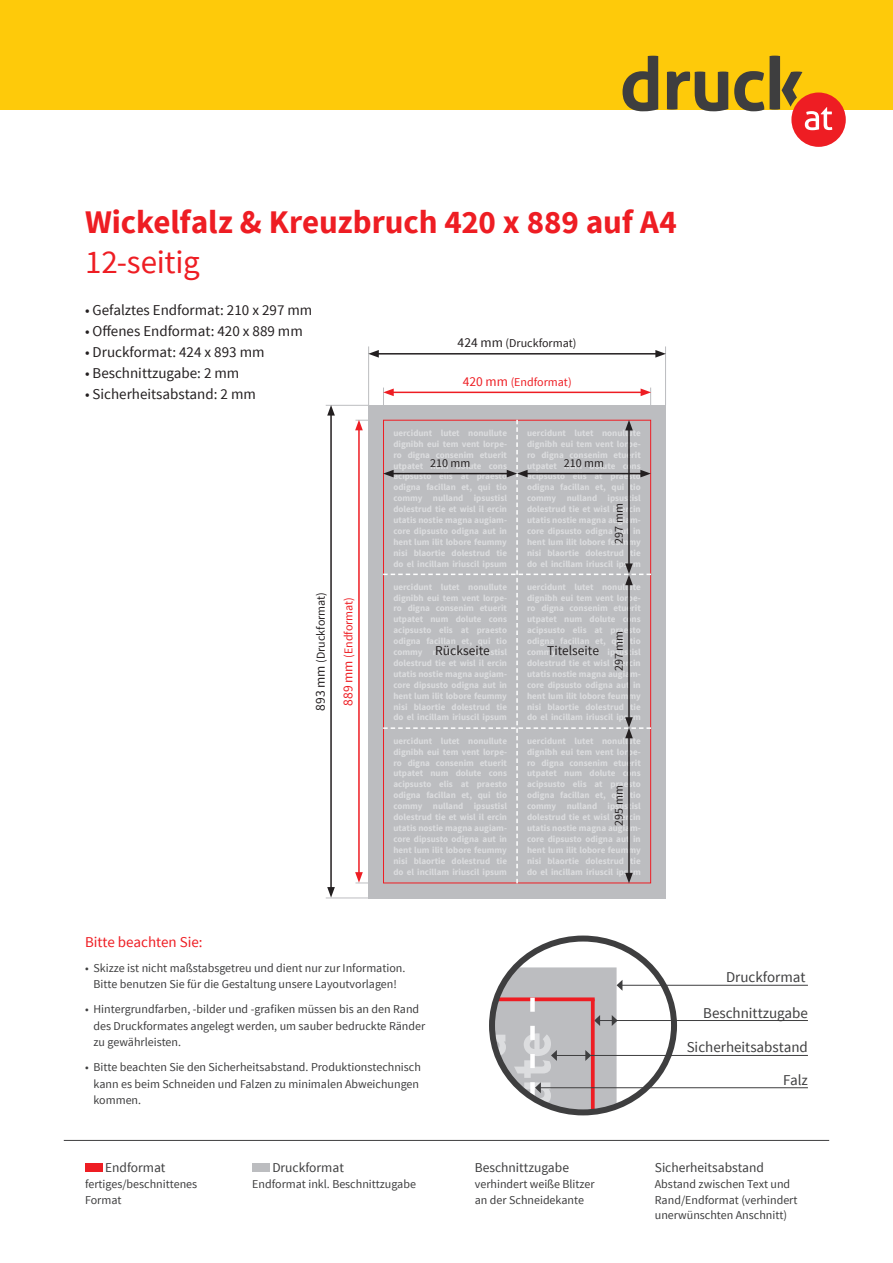
<style>
.page{position:relative;width:893px;height:1263px;background:#fff}
.page>*{position:absolute;margin:0;border:0;box-sizing:border-box;transform-origin:0 0}
.t1{font:700 33px "Source Sans Pro";letter-spacing:-.005em;color:#ee1d23}
.t2{font:33px "Source Sans Pro";letter-spacing:-.005em;color:#ee1d23}
.t3{font:15px "Source Sans Pro";color:#231f20}
.t4{font:15px/32.2px "Source Sans Pro";color:#3e3e3f;text-align:right}
.t5{font:15px "Source Sans Pro";color:#ee1d23}
.t6{font:13.5px "Source Sans Pro";color:#3e3e3f}
.t7{font:13.5px "Source Sans Pro";color:#231f20}
.t8{font:12px/16.5px "Source Sans Pro";color:#3e3e3f}
.t9{font:12px "Source Sans Pro";color:#231f20}
.t10{font:12px "Source Sans Pro";color:#ee1d23}
.t11{font:700 9px/10.9px "Source Sans Pro";color:#dcdddf;text-align:justify}
.s1{font-size:13.5px}
</style>
<div class="page">
<div style="left:0;top:0;width:893px;height:109px;background:#feca0a"></div>
<div style="left:252px;top:1163px;width:17px;height:8px;background:#bcbdc0"></div>
<div style="left:85px;top:1163px;width:17px;height:8px;background:#ee1d23"></div>
<hr style="left:64px;top:1140px;width:765px;height:1px;background:#3e3e3f">
<hr style="left:622px;top:985px;width:186px;height:1px;background:#3e3e3f">
<hr style="left:615px;top:1020px;width:193px;height:1px;background:#3e3e3f">
<hr style="left:587px;top:1055px;width:221px;height:1px;background:#3e3e3f">
<hr style="left:540px;top:1087px;width:268px;height:1px;background:#3e3e3f">
<svg style="left:492px;top:967px;width:130px;height:145px;background:#c1b9bc"></svg>
<div style="left:489px;top:935px;width:188px;height:180px;border:6px solid #3e3e3f;border-radius:50%"></div>
<div style="left:791px;top:93px;width:55px;height:54px;background:#ee1d23;border-radius:50%"></div>
<svg style="left:622px;top:56px;width:210px;height:74px"></svg>
<div style="left:368px;top:405px;width:298px;height:493px;background:#bcbdc0"></div>
<hr style="left:368px;top:346px;width:1px;height:59px;background:#bcbdc0">
<hr style="left:665px;top:346px;width:1px;height:59px;background:#bcbdc0">
<hr style="left:326px;top:405px;width:42px;height:1px;background:#bcbdc0">
<hr style="left:326px;top:897px;width:42px;height:1px;background:#bcbdc0">
<hr style="left:330px;top:413px;width:2px;height:476px;background:#231f20">
<svg style="left:327px;top:887px;width:8px;height:10px"></svg>
<svg style="left:327px;top:405px;width:8px;height:11px"></svg>
<hr style="left:358px;top:428px;width:2px;height:446px;background:#ee1d23">
<svg style="left:355px;top:872px;width:13px;height:11px"></svg>
<svg style="left:355px;top:420px;width:13px;height:10px"></svg>
<hr style="left:376px;top:353px;width:282px;height:2px;background:#231f20">
<svg style="left:368px;top:350px;width:11px;height:8px"></svg>
<svg style="left:655px;top:350px;width:11px;height:8px"></svg>
<hr style="left:391px;top:392px;width:252px;height:1px;background:#ee1d23">
<svg style="left:383px;top:388px;width:11px;height:17px"></svg>
<svg style="left:641px;top:388px;width:10px;height:17px"></svg>
<svg style="left:383px;top:420px;width:268px;height:463px"></svg>
<h1 class="t1" style="left:85px;top:201px;width:593px">Wickelfalz &amp; Kreuzbruch 420 x 889 auf A4</h1>
<h1 class="t2" style="left:85px;top:241px;width:116px">12-seitig</h1>
<h2 class="t3" style="left:85px;top:301px;width:229px">• Gefalztes Endformat: 210 x 297 mm</h2>
<h2 class="t3" style="left:85px;top:322px;width:219px">• Offenes Endformat: 420 x 889 mm</h2>
<h2 class="t3" style="left:85px;top:343px;width:181px">• Druckformat: 424 x 893 mm</h2>
<h2 class="t3" style="left:85px;top:364px;width:156px">• Beschnittzugabe: 2 mm</h2>
<h2 class="t3" style="left:85px;top:385px;width:172px">• Sicherheitsabstand: 2 mm</h2>
<h3 class="t9" style="left:458px;top:336px;width:120px"><span class="s1">424 mm</span> (Druckformat)</h3>
<h3 class="t10" style="left:463px;top:375px;width:110px"><span class="s1">420 mm</span> (Endformat)</h3>
<h3 class="t9" style="left:313px;top:711px;width:120px;rotate:-90deg"><span class="s1">893 mm</span> (Druckformat)</h3>
<h3 class="t10" style="left:341px;top:705px;width:110px;rotate:-90deg"><span class="s1">889 mm</span> (Endformat)</h3>
<p class="t11" style="left:393px;top:428px;width:115px">uercidunt lutet nonullute dignibh eui tem vent lorpe&shy;ro digna consenim etuerit utpatet num dolute cons acipsusto elis at praesto odigna facillan et, qui tio commy nulland ipsustisl dolestrud tie et wisl il ercin utatis nostie magna augiam&shy;core dipsusto odigna aut in hent lum ilit lobore feummy nisi blaortie dolestrud tie do el incillam iriuscil ipsum</p>
<p class="t11" style="left:527px;top:428px;width:115px">uercidunt lutet nonullute dignibh eui tem vent lorpe&shy;ro digna consenim etuerit utpatet num dolute cons acipsusto elis at praesto odigna facillan et, qui tio commy nulland ipsustisl dolestrud tie et wisl il ercin utatis nostie magna augiam&shy;core dipsusto odigna aut in hent lum ilit lobore feummy nisi blaortie dolestrud tie do el incillam iriuscil ipsum</p>
<p class="t11" style="left:393px;top:581px;width:115px">uercidunt lutet nonullute dignibh eui tem vent lorpe&shy;ro digna consenim etuerit utpatet num dolute cons acipsusto elis at praesto odigna facillan et, qui tio commy nulland ipsustisl dolestrud tie et wisl il ercin utatis nostie magna augiam&shy;core dipsusto odigna aut in hent lum ilit lobore feummy nisi blaortie dolestrud tie do el incillam iriuscil ipsum</p>
<p class="t11" style="left:527px;top:581px;width:115px">uercidunt lutet nonullute dignibh eui tem vent lorpe&shy;ro digna consenim etuerit utpatet num dolute cons acipsusto elis at praesto odigna facillan et, qui tio commy nulland ipsustisl dolestrud tie et wisl il ercin utatis nostie magna augiam&shy;core dipsusto odigna aut in hent lum ilit lobore feummy nisi blaortie dolestrud tie do el incillam iriuscil ipsum</p>
<p class="t11" style="left:393px;top:735px;width:115px">uercidunt lutet nonullute dignibh eui tem vent lorpe&shy;ro digna consenim etuerit utpatet num dolute cons acipsusto elis at praesto odigna facillan et, qui tio commy nulland ipsustisl dolestrud tie et wisl il ercin utatis nostie magna augiam&shy;core dipsusto odigna aut in hent lum ilit lobore feummy nisi blaortie dolestrud tie do el incillam iriuscil ipsum</p>
<p class="t11" style="left:527px;top:736px;width:115px">uercidunt lutet nonullute dignibh eui tem vent lorpe&shy;ro digna consenim etuerit utpatet num dolute cons acipsusto elis at praesto odigna facillan et, qui tio commy nulland ipsustisl dolestrud tie et wisl il ercin utatis nostie magna augiam&shy;core dipsusto odigna aut in hent lum ilit lobore feummy nisi blaortie dolestrud tie do el incillam iriuscil ipsum</p>
<h3 class="t9" style="left:430px;top:456px;width:42px">210 mm</h3>
<h3 class="t9" style="left:564px;top:456px;width:42px">210 mm</h3>
<h3 class="t9" style="left:611px;top:544px;width:42px;rotate:-90deg">297 mm</h3>
<h3 class="t9" style="left:611px;top:671px;width:42px;rotate:-90deg">297 mm</h3>
<h3 class="t7" style="left:435px;top:642px;width:56px">Rückseite</h3>
<h3 class="t7" style="left:547px;top:642px;width:53px">Titelseite</h3>
<h3 class="t9" style="left:611px;top:826px;width:42px;rotate:-90deg">295 mm</h3>
<h2 class="t5" style="left:85px;top:932px;width:119px">Bitte beachten Sie:</h2>
<h3 class="t8" style="left:85px;top:960px;width:322px;text-align:center">• Skizze ist nicht maßstabsgetreu und dient nur zur Information.<br>Bitte benutzen Sie für die Gestaltung unsere Layoutvorlagen!</h3>
<h3 class="t8" style="left:94px;top:1001px;width:333px;text-indent:-9px">• Hintergrundfarben, -bilder und -grafiken müssen bis an den Rand des Druckformates angelegt werden, um sauber bedruckte Ränder zu gewährleisten.</h3>
<h3 class="t8" style="left:94px;top:1059px;width:329px;text-indent:-9px">• Bitte beachten Sie den Sicherheitsabstand. Produktionstechnisch kann es beim Schneiden und Falzen zu minimalen Abweichungen kommen.</h3>
<h3 class="t6" style="left:105px;top:1159px;width:62px">Endformat</h3>
<h3 class="t8" style="left:85px;top:1176px;width:114px;line-height:15.8px">fertiges/beschnittenes<br>Format</h3>
<h3 class="t6" style="left:272px;top:1159px;width:73px">Druckformat</h3>
<h3 class="t8" style="left:252px;top:1176px;width:165px">Endformat inkl. Beschnittzugabe</h3>
<h3 class="t6" style="left:475px;top:1159px;width:96px">Beschnittzugabe</h3>
<h3 class="t8" style="left:475px;top:1176px;width:121px;line-height:15.8px">verhindert weiße Blitzer an der Schneidekante</h3>
<h2 class="t4" style="left:726px;top:961px;width:81px">Druckformat</h2>
<h2 class="t4" style="left:703px;top:997px;width:106px">Beschnittzugabe</h2>
<h2 class="t4" style="left:687px;top:1031px;width:123px">Sicherheitsabstand<br>Falz</h2>
<h3 class="t6" style="left:655px;top:1159px;width:111px">Sicherheitsabstand</h3>
<h3 class="t8" style="left:655px;top:1176px;width:144px;line-height:15.8px">Abstand zwischen Text und<br>Rand/Endformat (verhindert unerwünschten Anschnitt)</h3>
</div>
